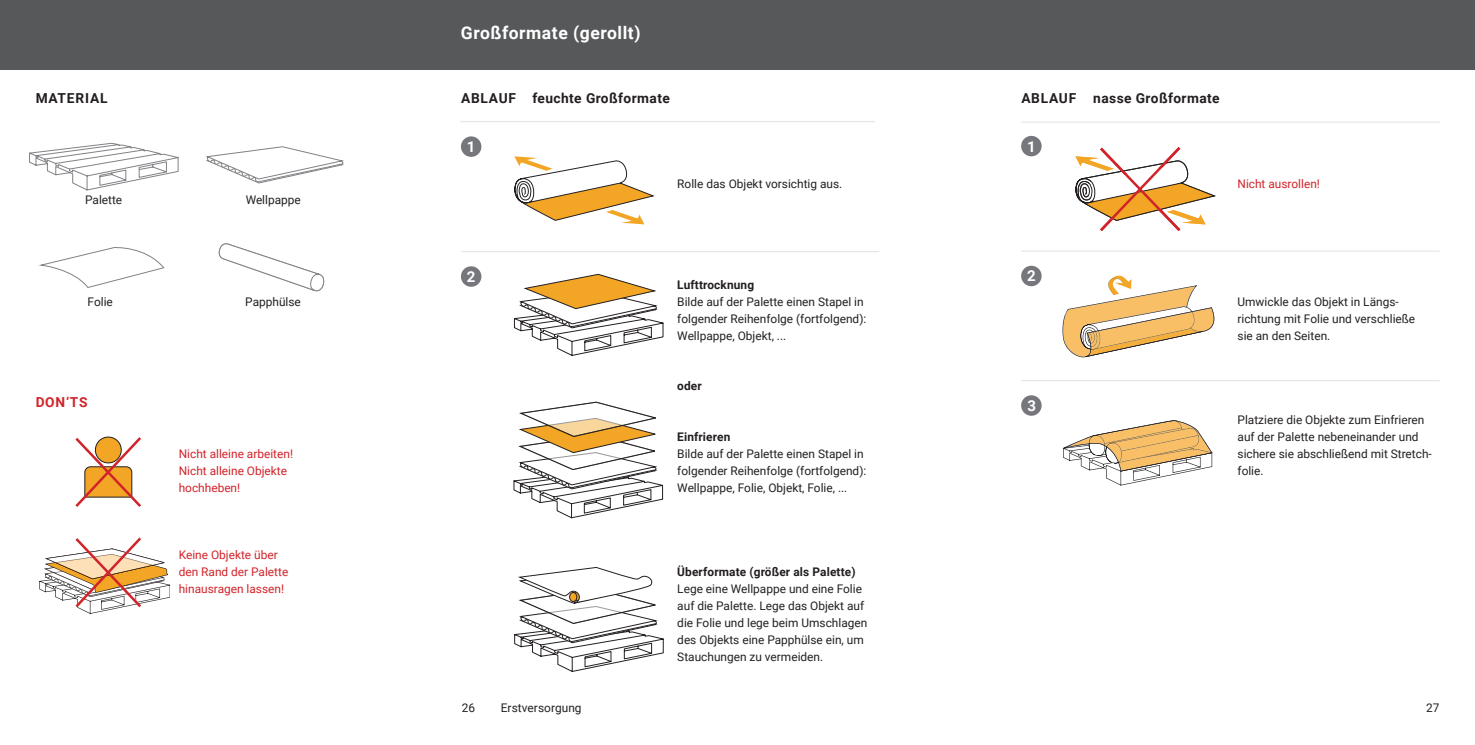
<style>
.page{position:relative;width:1475px;height:745px;background:#fff}
.page>*{position:absolute;margin:0;border:0;box-sizing:border-box;transform-origin:0 0}
.t1{font:700 17.5px "Roboto";letter-spacing:.03em;color:#fff}
.Nummerierung_Bubble{font:700 15px "Roboto";color:#fff}
.t2{font:700 13.75px "Roboto";letter-spacing:.03em;color:#231f20}
.t3{font:700 13.75px "Roboto";letter-spacing:.065em;color:#231f20}
.t4{font:700 13.75px "Roboto";color:#d1232a}
.Mengentext{font:11.88px/16.9px "Roboto";color:#231f20}
.Mengentext-2{font:11.88px/16.9px "Roboto";color:#d1232a}
.Mengentext-3{font:700 11.88px "Roboto";letter-spacing:.01em;color:#231f20}
.Material{font:11.88px "Roboto";color:#231f20}
</style>
<div class="page">
<div style="left:461px;top:136px;width:20px;height:21px;background:#76767d;border-radius:50%"></div>
<div style="left:461px;top:266px;width:20px;height:20px;background:#76767d;border-radius:50%"></div>
<hr style="left:461px;top:251px;width:418px;height:1px;background:#e6e7e9">
<svg style="left:514px;top:567px;width:150px;height:104px"></svg>
<div style="left:569px;top:592px;width:7px;height:9px;background:#f3a625;border-radius:50%"></div>
<div style="left:569px;top:591px;width:8px;height:10px;border:1px solid #231f20;border-radius:50%"></div>
<svg style="left:513px;top:273px;width:150px;height:83px"></svg>
<hr style="left:460px;top:121px;width:415px;height:1px;background:#e6e7e9">
<div style="left:0;top:0;width:1474px;height:70px;background:#57585a"></div>
<hr style="left:1020px;top:250px;width:419px;height:1px;background:#e6e7e9">
<hr style="left:1020px;top:380px;width:419px;height:1px;background:#e6e7e9">
<div style="left:1020px;top:136px;width:21px;height:20px;background:#76767d;border-radius:50%"></div>
<div style="left:1020px;top:265px;width:21px;height:21px;background:#76767d;border-radius:50%"></div>
<div style="left:1020px;top:395px;width:21px;height:20px;background:#76767d;border-radius:50%"></div>
<hr style="left:1020px;top:121px;width:419px;height:2px;background:#e6e7e9">
<svg style="left:1075px;top:147px;width:141px;height:84px"></svg>
<svg style="left:514px;top:156px;width:141px;height:68px"></svg>
<svg style="left:1062px;top:275px;width:151px;height:82px"></svg>
<svg style="left:513px;top:401px;width:150px;height:117px"></svg>
<svg style="left:40px;top:537px;width:130px;height:75px"></svg>
<svg style="left:206px;top:146px;width:138px;height:37px"></svg>
<svg style="left:218px;top:243px;width:107px;height:48px"></svg>
<svg style="left:29px;top:142px;width:150px;height:48px"></svg>
<svg style="left:41px;top:247px;width:124px;height:41px"></svg>
<svg style="left:1063px;top:420px;width:149px;height:65px"></svg>
<svg style="left:75px;top:436px;width:66px;height:71px"></svg>
<h2 class="t3" style="left:36px;top:88px;width:73px">MATERIAL</h2>
<p class="Material" style="left:85px;top:192px;width:39px">Palette</p>
<p class="Material" style="left:246px;top:192px;width:56px">Wellpappe</p>
<p class="Material" style="left:88px;top:293px;width:27px">Folie</p>
<h2 class="t4" style="left:36px;top:392px;width:53px">DON‘TS</h2>
<p class="Material" style="left:245px;top:293px;width:57px">Papphülse</p>
<p class="Mengentext-2" style="left:179px;top:444px;width:116px">Nicht alleine arbeiten!</p>
<p class="Mengentext-2" style="left:179px;top:461px;width:110px">Nicht alleine Objekte hochheben!</p>
<p class="Mengentext-2" style="left:179px;top:545px;width:100px">Keine Objekte über</p>
<p class="Mengentext-2" style="left:179px;top:562px;width:111px">den Rand der Palette hinausragen lassen!</p>
<h1 class="t1" style="left:461px;top:21px;width:181px">Großformate (gerollt)</h1>
<h2 class="t2" style="left:461px;top:88px;width:56px">ABLAUF</h2>
<h2 class="t2" style="left:532px;top:88px;width:139px">feuchte Großformate</h2>
<h2 class="t2" style="left:1021px;top:88px;width:56px">ABLAUF</h2>
<h2 class="t2" style="left:1093px;top:88px;width:128px">nasse Großformate</h2>
<p class="Nummerierung_Bubble" style="left:467px;top:136px;width:10px">1</p>
<p class="Nummerierung_Bubble" style="left:1026px;top:136px;width:10px">1</p>
<p class="Mengentext" style="left:677px;top:174px;width:166px">Rolle das Objekt vorsichtig aus.</p>
<p class="Mengentext-2" style="left:1237px;top:174px;width:84px">Nicht ausrollen!</p>
<p class="Nummerierung_Bubble" style="left:467px;top:265px;width:10px">2</p>
<h3 class="Mengentext-3" style="left:677px;top:276px;width:78px">Lufttrocknung</h3>
<p class="Mengentext" style="left:677px;top:292px;width:190px">Bilde auf der Palette einen Stapel in folgender Reihenfolge (fortfolgend):</p>
<p class="Mengentext" style="left:677px;top:326px;width:110px">Wellpappe, Objekt, ...</p>
<p class="Mengentext-3" style="left:677px;top:377px;width:26px">oder</p>
<p class="Nummerierung_Bubble" style="left:1026px;top:265px;width:10px">2</p>
<p class="Mengentext" style="left:1237px;top:292px;width:163px">Umwickle das Objekt in Längs-</p>
<p class="Mengentext" style="left:1237px;top:309px;width:179px">richtung mit Folie und verschließe</p>
<p class="Mengentext" style="left:1237px;top:326px;width:94px">sie an den Seiten.</p>
<p class="Nummerierung_Bubble" style="left:1027px;top:395px;width:10px">3</p>
<h3 class="Mengentext-3" style="left:677px;top:428px;width:54px">Einfrieren</h3>
<p class="Mengentext" style="left:677px;top:444px;width:190px">Bilde auf der Palette einen Stapel in folgender Reihenfolge (fortfolgend):</p>
<p class="Mengentext" style="left:677px;top:478px;width:171px">Wellpappe, Folie, Objekt, Folie, ...</p>
<p class="Mengentext" style="left:1237px;top:410px;width:196px">Platziere die Objekte zum Einfrieren auf der Palette nebeneinander und sichere sie abschließend mit Stretch&shy;folie.</p>
<h3 class="Mengentext-3" style="left:677px;top:563px;width:180px">Überformate (größer als Palette)</h3>
<p class="Mengentext" style="left:677px;top:579px;width:191px">Lege eine Wellpappe und eine Folie auf die Palette. Lege das Objekt auf die Folie und lege beim Umschlagen des Objekts eine Papphülse ein, um Stauchungen zu vermeiden.</p>
<p class="Mengentext" style="left:462px;top:698px;width:15px">26</p>
<p class="Mengentext" style="left:500px;top:698px;width:82px">Erstversorgung</p>
<p class="Mengentext" style="left:1425px;top:698px;width:15px">27</p>
</div>
